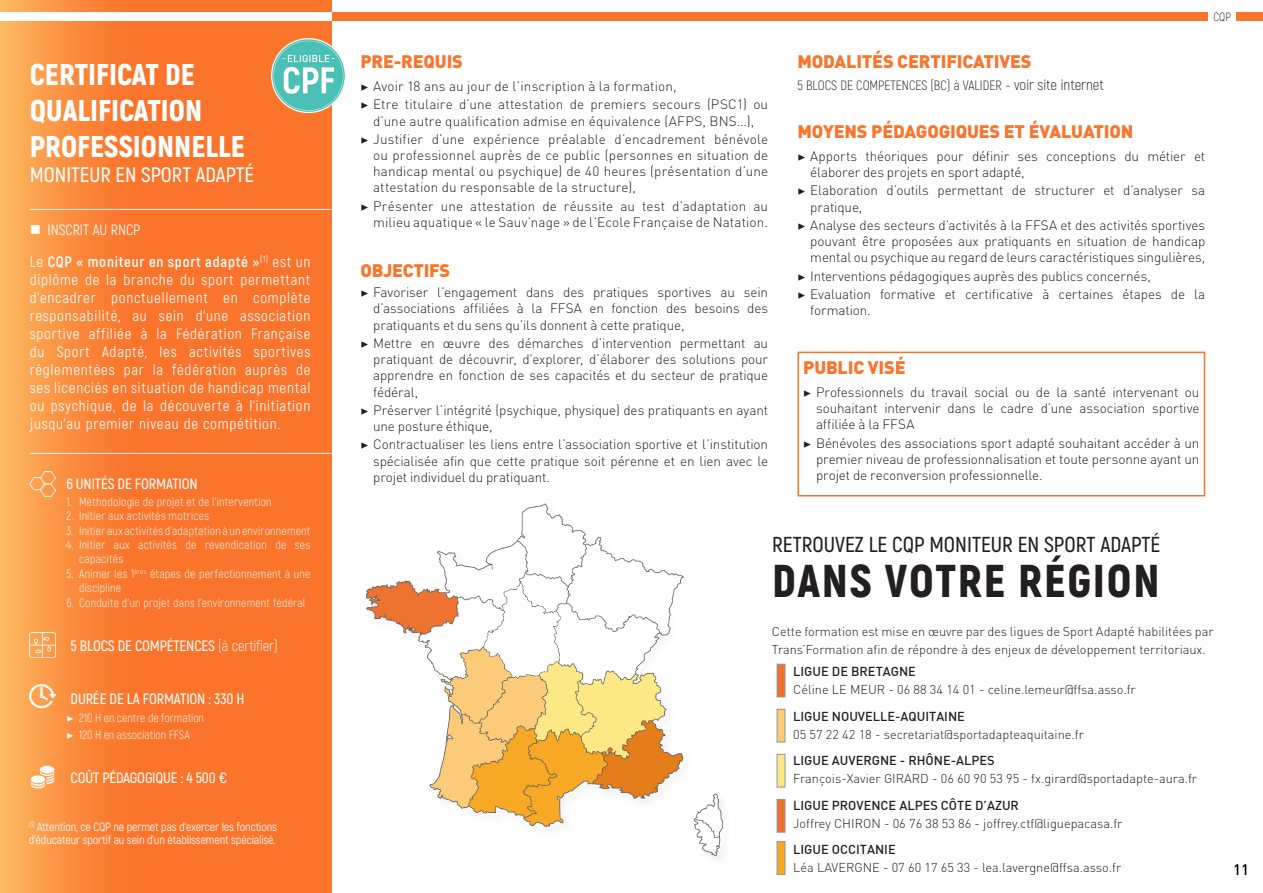
<style>
.page{position:relative;width:1263px;height:893px;background:#fff}
.page>*{position:absolute;margin:0;border:0;box-sizing:border-box;transform-origin:0 0}
.t1{font:900 45.9px "Akrobat";letter-spacing:.04em;color:#231f20}
.t2{font:900 30px/36px "Akrobat";color:#fff}
.t3{font:600 21.6px "Akrobat";color:#231f20}
.t4{font:600 21px "Akrobat";color:#fff}
.t5{font:900 18px "DIN";letter-spacing:-.01em;color:#fa742b}
.t6{font:15px/18px "Akrobat";letter-spacing:.05em;color:#fff;text-align:justify}
.t7{font:600 15px "Akrobat";letter-spacing:-.01em;color:#fff}
.t8{font:15px "Akrobat";color:#fff}
.t9{font:500 15px "DIN";color:#000}
.t10{font:300 13.5px/16.2px "DIN";letter-spacing:-.005em;color:#231f20;text-align:justify}
.Texte_Moyens_Pedago{font:300 13.5px "Akrobat";color:#231f20}
.t11{font:300 12.75px/18px "DIN";color:#231f20}
.t12{font:500 12.75px "DIN";color:#231f20}
.t13{font:300 12px/14.4px "Akrobat";letter-spacing:.015em;color:#fff}
.Texte_Moyens_Pedago-2{font:12px/13.5px "Akrobat";letter-spacing:-.01em;color:#fff}
.t14{font:300 12px "Akrobat";color:#231f20}
.s1{font-weight:700}
.s2{font-weight:300}
.s3{font-family:"Minion Pro";font-weight:400}
.s4{font-size:15px}
</style>
<div class="page">
<img style="left:366px;top:503px;width:357px;height:356px">
<svg style="left:0;top:0;width:332px;height:893px;background:#fa8034"></svg>
<hr style="left:30px;top:209px;width:302px;height:1px;background:#fff">
<hr style="left:30px;top:453px;width:302px;height:1px;background:#fff">
<img style="left:30px;top:471px;width:25px;height:25px">
<img style="left:30px;top:632px;width:25px;height:26px">
<img style="left:30px;top:683px;width:25px;height:26px">
<img style="left:30px;top:764px;width:25px;height:26px">
<div style="left:797px;top:352px;width:408px;height:144px;border:2px solid #fa742b"></div>
<div style="left:332px;top:12px;width:876px;height:9px;background:#fa742b"></div>
<div style="left:1236px;top:12px;width:27px;height:9px;background:#fa742b"></div>
<div style="left:0;top:12px;width:332px;height:9px;background:#fcfcfc"></div>
<div style="left:777px;top:664px;width:8px;height:33px;background:#ee7331;border:1px solid #939598"></div>
<div style="left:777px;top:709px;width:8px;height:33px;background:#fccb79;border:1px solid #939598"></div>
<div style="left:777px;top:754px;width:8px;height:33px;background:#fce986;border:1px solid #939598"></div>
<div style="left:777px;top:799px;width:8px;height:33px;background:#ee7331;border:1px solid #939598"></div>
<div style="left:777px;top:841px;width:8px;height:33px;background:#f7a824;border:1px solid #939598"></div>
<img style="left:271px;top:38px;width:74px;height:74px">
<p class="t2" style="left:30px;top:56px;width:217px">CERTIFICAT DE<br>QUALIFICATION<br>PROFESSIONNELLE</p>
<p class="t4" style="left:30px;top:162px;width:226px">MONITEUR EN SPORT ADAPTÉ</p>
<p class="t8" style="left:30px;top:220px;width:112px">■ INSCRIT AU RNCP</p>
<p class="t6" style="left:30px;top:253px;width:282px">Le <span class="s1">CQP « moniteur en sport adapté »</span><sup>(1)</sup> est un diplôme de la branche du sport permettant d’encadrer ponctuellement en complète responsabilité, au sein d’une association sportive affiliée à la Fédération Française du Sport Adapté, les activités sportives réglementées par la fédération auprès de ses licenciés en situation de handicap mental ou psychique, de la découverte à l’initiation jusqu’au premier niveau de compétition.</p>
<p class="t7" style="left:66px;top:475px;width:133px">6 UNITÉS DE FORMATION</p>
<p class="t13" style="left:66px;top:494px;width:207px">1. Méthodologie de projet et de l’intervention</p>
<p class="t13" style="left:66px;top:509px;width:144px">2. Initier aux activités motrices</p>
<p class="t13" style="left:66px;top:523px;width:246px">3. Initier aux activités d’adaptation à un environnement</p>
<p class="t13" style="left:79px;top:538px;width:233px;text-indent:-13px">4. Initier aux activités de revendication de ses capacités</p>
<p class="t13" style="left:79px;top:566px;width:233px;text-indent:-13px">5. Animer les 1<sup>ères</sup> étapes de perfectionnement à une discipline</p>
<p class="t13" style="left:66px;top:595px;width:240px">6. Conduite d’un projet dans l’environnement fédéral</p>
<p class="t7" style="left:71px;top:636px;width:209px">5 BLOCS DE COMPÉTENCES <span class="s2">(à certifier)</span></p>
<p class="t7" style="left:71px;top:689px;width:175px">DURÉE DE LA FORMATION : 330 H</p>
<p class="t13" style="left:66px;top:711px;width:139px"><span class="s3">▶</span> 210 H en centre de formation</p>
<p class="t13" style="left:66px;top:727px;width:125px"><span class="s3">▶</span> 120 H en association FFSA</p>
<p class="t7" style="left:71px;top:768px;width:158px">COÛT PÉDAGOGIQUE : 4 500 €</p>
<p class="Texte_Moyens_Pedago-2" style="left:29px;top:820px;width:250px"><sup>(1)</sup> Attention, ce CQP ne permet pas d’exercer les fonctions d’éducateur sportif au sein d’un établissement spécialisé.</p>
<p class="t5" style="left:360px;top:50px;width:104px">PRE-REQUIS</p>
<p class="t10" style="left:360px;top:78px;width:318px"><span class="s3">▶</span> Avoir 18 ans au jour de l’inscription à la formation,</p>
<p class="t10" style="left:360px;top:96px;width:409px;text-align:center"><span class="s3">▶</span> Etre titulaire d’une attestation de premiers secours (PSC1) ou d’une autre qualification admise en équivalence (AFPS, BNS…),</p>
<p class="t10" style="left:373px;top:131px;width:396px;text-indent:-13px"><span class="s3">▶</span> Justifier d’une expérience préalable d’encadrement bénévole ou professionnel auprès de ce public (personnes en situation de handicap mental ou psychique) de 40 heures (présentation d’une attestation du responsable de la structure),</p>
<p class="t10" style="left:360px;top:198px;width:409px;text-align:right"><span class="s3">▶</span> Présenter une attestation de réussite au test d’adaptation au milieu aquatique « le Sauv’nage » de l’Ecole Française de Natation.</p>
<p class="t5" style="left:360px;top:258px;width:91px">OBJECTIFS</p>
<p class="t10" style="left:373px;top:284px;width:396px;text-indent:-13px"><span class="s3">▶</span> Favoriser l’engagement dans des pratiques sportives au sein d’associations affiliées à la FFSA en fonction des besoins des pratiquants et du sens qu’ils donnent à cette pratique,</p>
<p class="t10" style="left:373px;top:335px;width:396px;text-indent:-13px"><span class="s3">▶</span> Mettre en œuvre des démarches d’intervention permettant au pratiquant de découvrir, d’explorer, d’élaborer des solutions pour apprendre en fonction de ses capacités et du secteur de pratique fédéral,</p>
<p class="t10" style="left:373px;top:402px;width:396px;text-indent:-13px"><span class="s3">▶</span> Préserver l’intégrité (psychique, physique) des pratiquants en ayant une posture éthique,</p>
<p class="t10" style="left:373px;top:436px;width:396px;text-indent:-13px"><span class="s3">▶</span> Contractualiser les liens entre l’association sportive et l’institution spécialisée afin que cette pratique soit pérenne et en lien avec le projet individuel du pratiquant.</p>
<p class="t14" style="left:1213px;top:9px;width:19px">CQP</p>
<p class="t5" style="left:797px;top:50px;width:236px">MODALITÉS CERTIFICATIVES</p>
<p class="Texte_Moyens_Pedago" style="left:797px;top:77px;width:308px">5 BLOCS DE COMPETENCES (BC) à VALIDER <span class="s4">- voir site internet</span></p>
<p class="t5" style="left:797px;top:120px;width:337px">MOYENS PÉDAGOGIQUES ET ÉVALUATION</p>
<p class="t10" style="left:810px;top:148px;width:396px;text-indent:-13px"><span class="s3">▶</span> Apports théoriques pour définir ses conceptions du métier et élaborer des projets en sport adapté,</p>
<p class="t10" style="left:810px;top:182px;width:397px;text-indent:-13px"><span class="s3">▶</span> Elaboration d’outils permettant de structurer et d’analyser sa pratique,</p>
<p class="t10" style="left:810px;top:217px;width:396px;text-indent:-13px"><span class="s3">▶</span> Analyse des secteurs d’activités à la FFSA et des activités sportives pouvant être proposées aux pratiquants en situation de handicap mental ou psychique au regard de leurs caractéristiques singulières,</p>
<p class="t10" style="left:797px;top:268px;width:355px"><span class="s3">▶</span> Interventions pédagogiques auprès des publics concernés,</p>
<p class="t10" style="left:810px;top:286px;width:396px;text-indent:-13px"><span class="s3">▶</span> Evaluation formative et certificative à certaines étapes de la formation.</p>
<p class="t5" style="left:803px;top:356px;width:104px">PUBLIC VISÉ</p>
<p class="t10" style="left:816px;top:384px;width:385px;text-indent:-13px"><span class="s3">▶</span> Professionnels du travail social ou de la santé intervenant ou souhaitant intervenir dans le cadre d’une association sportive affiliée à la FFSA</p>
<p class="t10" style="left:816px;top:435px;width:385px;text-indent:-13px"><span class="s3">▶</span> Bénévoles des associations sport adapté souhaitant accéder à un premier niveau de professionnalisation et toute personne ayant un projet de reconversion professionnelle.</p>
<p class="t3" style="left:772px;top:532px;width:390px">RETROUVEZ LE CQP MONITEUR EN SPORT ADAPTÉ</p>
<p class="t1" style="left:772px;top:551px;width:389px">DANS VOTRE RÉGION</p>
<p class="t11" style="left:772px;top:622px;width:443px">Cette formation est mise en œuvre par des ligues de Sport Adapté habilitées par<br>Trans’Formation afin de répondre à des enjeux de développement territoriaux.</p>
<p class="t12" style="left:793px;top:663px;width:124px">LIGUE DE BRETAGNE</p>
<p class="t11" style="left:793px;top:680px;width:344px">Céline LE MEUR - 06 88 34 14 01 - celine.lemeur@ffsa.asso.fr</p>
<p class="t12" style="left:793px;top:708px;width:173px">LIGUE NOUVELLE-AQUITAINE</p>
<p class="t11" style="left:793px;top:725px;width:292px">05 57 22 42 18 - secretariat@sportadapteaquitaine.fr</p>
<p class="t12" style="left:793px;top:752px;width:203px">LIGUE AUVERGNE - RHÔNE-ALPES</p>
<p class="t11" style="left:793px;top:769px;width:405px">François-Xavier GIRARD - 06 60 90 53 95 - fx.girard@sportadapte-aura.fr</p>
<p class="t12" style="left:793px;top:797px;width:227px">LIGUE PROVENCE ALPES CÔTE D’AZUR</p>
<p class="t11" style="left:793px;top:814px;width:331px">Joffrey CHIRON - 06 76 38 53 86 - joffrey.ctf@liguepacasa.fr</p>
<p class="t12" style="left:793px;top:841px;width:104px">LIGUE OCCITANIE</p>
<p class="t11" style="left:793px;top:858px;width:330px">Léa LAVERGNE - 07 60 17 65 33 - lea.lavergne@ffsa.asso.fr</p>
<p class="t9" style="left:1233px;top:860px;width:17px">11</p>
</div>
